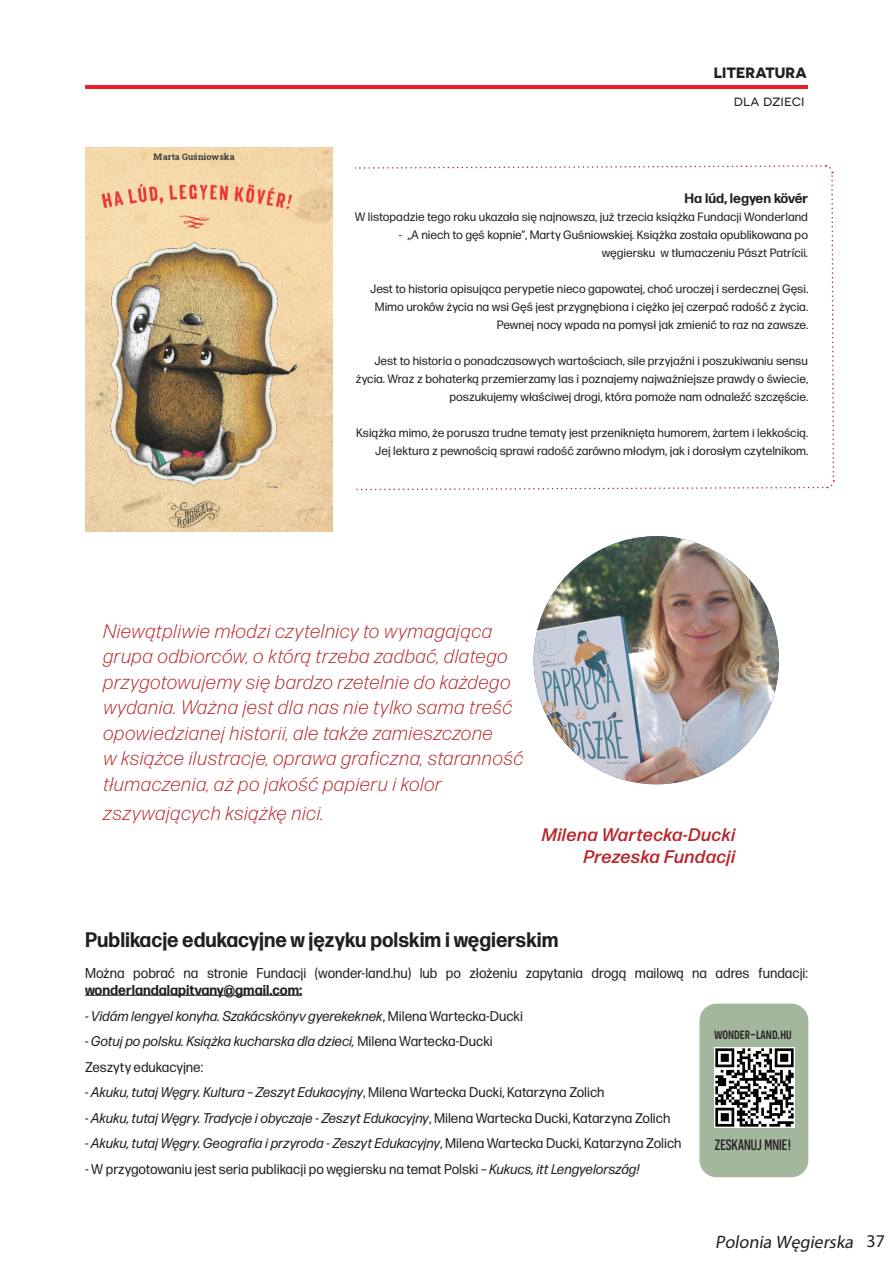
<style>
.page{position:relative;width:893px;height:1263px;background:#fff}
.page>*{position:absolute;margin:0;border:0;box-sizing:border-box;transform-origin:0 0}
.New_body{font:700 21px "Forma DJR Micro";color:#231f20;scale:.94 1}
.New_lead{font:italic 300 19.65px/25.5px "Forma DJR Micro";letter-spacing:.02em;color:#b7282e}
.New_lead-2{font:italic 500 18.15px "Forma DJR Micro";letter-spacing:.02em;color:#b7282e}
.t1{font:italic 18px "Myriad Pro";color:#231f20}
.t2{font:18px "Myriad Pro";color:#231f20}
.apla{font:500 15px "Novecentosanscondensed";color:#231f20}
.t3{font:700 15px "Novecentosanswide";color:#231f20}
.t4{font:15px "Novecentosanswide";color:#231f20}
.New_body-2{font:14.25px/17.5px "Forma DJR Micro";color:#231f20;scale:.94 1}
.New_body-3{font:italic 14.1px "Forma DJR Micro";color:#231f20;scale:.96 1}
.New_body-4{font:14.1px "Forma DJR Micro";color:#231f20;scale:.96 1}
.apla-2{font:700 13.65px "Forma DJR Micro";color:#231f20}
.apla-3{font:12.15px/18px "Forma DJR Micro";color:#231f20;text-align:right}
.s1{font-weight:700}
.s2{font-style:normal}
.s3{font-style:italic}
</style>
<div class="page">
<hr style="left:85px;top:85px;width:723px;height:3px;background:#ee1d23">
<img style="left:534px;top:536px;width:245px;height:248px">
<svg style="left:355px;top:165px;width:480px;height:326px"></svg>
<img style="left:85px;top:148px;width:247px;height:383px">
<hr style="left:85px;top:995px;width:217px;height:1px;background:#231f20">
<div style="left:699px;top:1003px;width:109px;height:174px;background:#a3b79c;border-radius:17px"></div>
<img style="left:714px;top:1047px;width:80px;height:80px">
<p class="t3" style="left:714px;top:63px;width:95px">LITERATURA</p>
<p class="t4" style="left:734px;top:92px;width:72px">dla dzieci</p>
<p class="apla-2" style="left:684px;top:189px;width:125px">Ha lúd, legyen kövér</p>
<p class="apla-3" style="left:355px;top:207px;width:455px">W listopadzie tego roku ukazała się najnowsza, już trzecia książka Fundacji Wonderland</p>
<p class="apla-3" style="left:399px;top:225px;width:411px">- „A niech to gęś kopnie”, Marty Guśniowskiej. Książka została opublikowana po węgiersku w tłumaczeniu Pászt Patrícii.</p>
<p class="apla-3" style="left:370px;top:279px;width:439px">Jest to historia opisująca perypetie nieco gapowatej, choć uroczej i serdecznej Gęsi.<br>Mimo uroków życia na wsi Gęś jest przygnębiona i ciężko jej czerpać radość z życia.<br>Pewnej nocy wpada na pomysł jak zmienić to raz na zawsze.</p>
<p class="apla-3" style="left:356px;top:351px;width:454px">Jest to historia o ponadczasowych wartościach, sile przyjaźni i poszukiwaniu sensu życia. Wraz z bohaterką przemierzamy las i poznajemy najważniejsze prawdy o świecie, poszukujemy właściwej drogi, która pomoże nam odnaleźć szczęście.</p>
<p class="apla-3" style="left:356px;top:423px;width:453px">Książka mimo, że porusza trudne tematy jest przeniknięta humorem, żartem i lekkością.<br>Jej lektura z pewnością sprawi radość zarówno młodym, jak i dorosłym czytelnikom.</p>
<p class="New_lead" style="left:103px;top:618px;width:422px">Niewątpliwie młodzi czytelnicy to wymagająca grupa odbiorców, o którą trzeba zadbać, dlatego przygotowujemy się bardzo rzetelnie do każdego wydania. Ważna jest dla nas nie tylko sama treść opowiedzianej historii, ale także zamieszczone<br>w książce ilustracje, oprawa graficzna, staranność tłumaczenia, aż po jakość papieru i kolor</p>
<p class="New_lead" style="left:103px;top:800px;width:222px">zszywających książkę nici.</p>
<p class="New_lead-2" style="left:542px;top:823px;width:195px">Milena Wartecka-Ducki</p>
<p class="New_lead-2" style="left:584px;top:845px;width:153px">Prezeska Fundacji</p>
<p class="New_body" style="left:85px;top:926px;width:505px">Publikacje edukacyjne w języku polskim i węgierskim</p>
<p class="New_body-2" style="left:85px;top:963px;width:770px">Można pobrać na stronie Fundacji (wonder-land.hu) lub po złożeniu zapytania drogą mailową na adres fundacji: <span class="s1">wonderlandalapitvany@gmail.com:</span></p>
<p class="New_body-3" style="left:85px;top:1007px;width:458px">- Vidám lengyel konyha. Szakácskönyv gyerekeknek<span class="s2">, Milena Wartecka-Ducki</span></p>
<p class="New_body-3" style="left:85px;top:1033px;width:426px">- Gotuj po polsku. Książka kucharska dla dzieci, <span class="s2">Milena Wartecka-Ducki</span></p>
<p class="New_body-4" style="left:85px;top:1058px;width:125px">Zeszyty edukacyjne:</p>
<p class="New_body-3" style="left:85px;top:1084px;width:543px">- Akuku, tutaj Węgry. Kultura – Zeszyt Edukacyjny<span class="s2">, Milena Wartecka Ducki, Katarzyna Zolich</span></p>
<p class="New_body-3" style="left:85px;top:1109px;width:611px">- Akuku, tutaj Węgry. Tradycje i obyczaje - Zeszyt Edukacyjny<span class="s2">, Milena Wartecka Ducki, Katarzyna Zolich</span></p>
<p class="New_body-3" style="left:85px;top:1135px;width:623px">- Akuku, tutaj Węgry. Geografia i przyroda - Zeszyt Edukacyjny<span class="s2">, Milena Wartecka Ducki, Katarzyna Zolich</span></p>
<p class="New_body-4" style="left:85px;top:1160px;width:579px">- W przygotowaniu jest seria publikacji po węgiersku na temat Polski – <span class="s3">Kukucs, itt Lengyelország!</span></p>
<p class="apla" style="left:714px;top:1025px;width:79px">wonder-land.hu</p>
<p class="apla" style="left:715px;top:1136px;width:78px">ZESKANUJ MNIE!</p>
<p class="t1" style="left:715px;top:1231px;width:143px">Polonia Węgierska</p>
<p class="t2" style="left:866px;top:1230px;width:20px">37</p>
</div>
